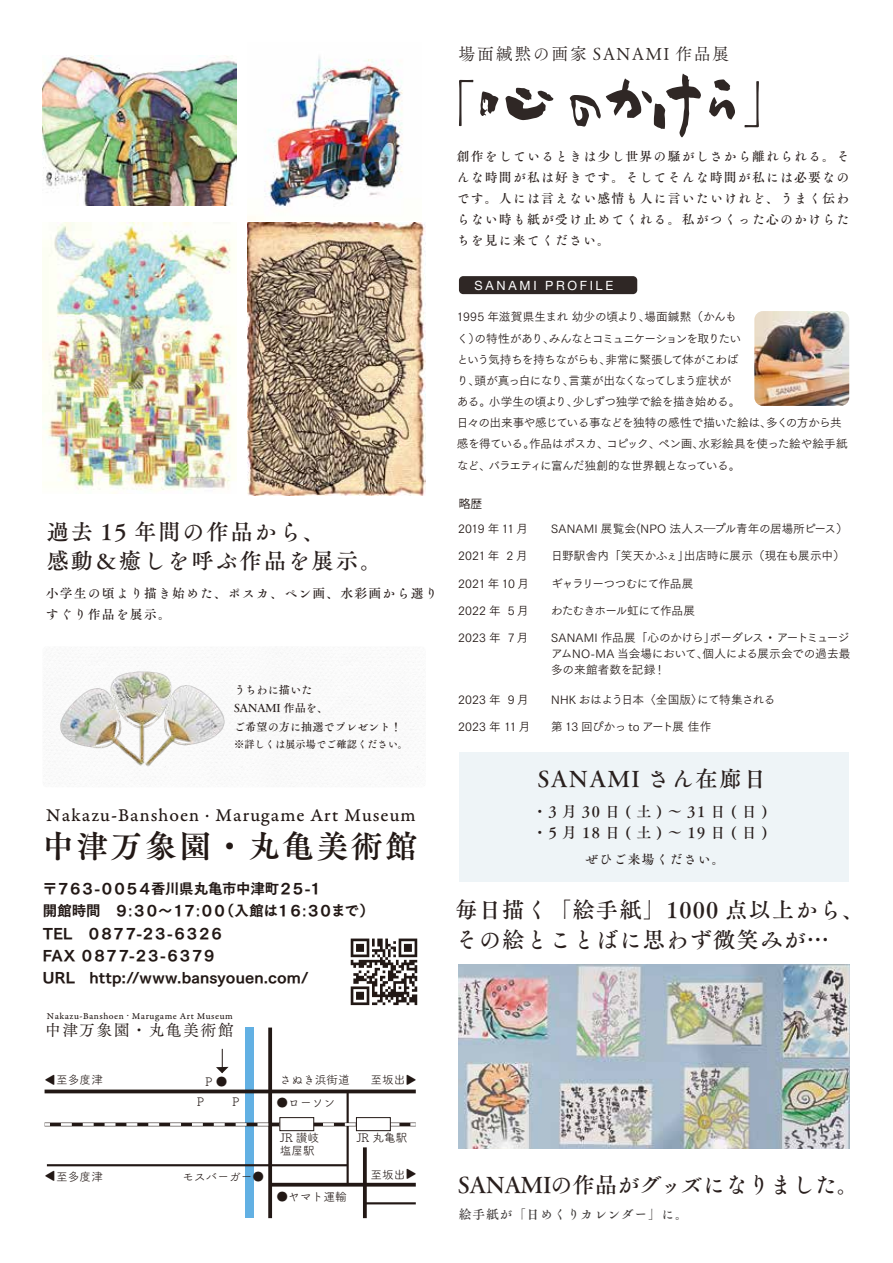
<style>
.page{position:relative;width:893px;height:1263px;background:#fff}
.page>*{position:absolute;margin:0;border:0;box-sizing:border-box;transform-origin:0 0}
.t1{font:31.8px "Tsuku A Old Min Pr 6 B";letter-spacing:.08em;color:#221815}
.t2{font:22.35px/29.7px "Tsuku A Old Min Pr 6 D";letter-spacing:.08em;color:#291f1d}
.t3{font:22.35px/29.7px "Tsuku A Old Min Pr 6 D";letter-spacing:.05em;color:#291f1d}
.t4{font:22.35px "Tsuku A Old Min Pr 6 D";color:#291f1d}
.t5{font:19.05px "Garamond Premr Pro Capt";letter-spacing:.05em;color:#221815}
.t6{font:16.95px "Tsuku Old Min Pro R";letter-spacing:.1em;color:#2f2725}
.t7{font:16.05px "Tsuku A Old Min Pr 6 R";letter-spacing:.08em;color:#221815}
.t8{font:14.85px/21px "Tsuku A Old Min Pr 6 D";letter-spacing:.35em;color:#291f1d}
.t9{font:14.4px/22.2px "Tsuku Go Pro E";letter-spacing:-.035em;color:#221815}
.t10{font:12.75px/21px "Tsuku A Old Min Pr 6 D";letter-spacing:.1em;color:#291f1d}
.t11{font:12.75px "Tsuku A Old Min Pr 6 D";letter-spacing:.06em;color:#3e3a39}
.t12{font:12.75px "Helvetica Neue LT Std";letter-spacing:.21em;color:#fff}
.t13{font:11.7px/21.3px "Tsuku Go Pro R";letter-spacing:-.04em;color:#221815}
.t14{font:11.7px "Tsuku B Rd Gothic Std R";color:#221815}
.t15{font:11.7px "Tsuku Go Pro R";color:#221815}
.t16{font:11.7px "Tsuku Go Pro R";letter-spacing:-.01em;color:#221815}
.t17{font:11.7px "Tsuku Go Pro R";letter-spacing:-.065em;color:#221815}
.t18{font:11.7px "Tsuku Go Pro R";letter-spacing:-.07em;color:#221815}
.t19{font:11.7px "Koz Go Pr 6 N";color:#221815}
.t20{font:11.1px/18.5px "Tsuku A Old Min Pr 6 D";color:#291f1d}
.t21{font:10.2px "Tsuku A Old Min Pr 6 D";color:#291f1d}
.t22{font:9.6px "Garamond Premr Pro Capt";letter-spacing:.05em;color:#221815}
</style>
<div class="page">
<div style="left:245px;top:1027px;width:8px;height:191px;background:#62b0e3"></div>
<svg style="left:45px;top:1089px;width:371px;height:4px"></svg>
<svg style="left:268px;top:1027px;width:4px;height:191px"></svg>
<hr style="left:47px;top:1164px;width:300px;height:2px;background:#221815">
<hr style="left:347px;top:1091px;width:2px;height:94px;background:#221815">
<hr style="left:271px;top:1183px;width:145px;height:3px;background:#221815">
<svg style="left:45px;top:1122px;width:371px;height:4px"></svg>
<svg style="left:45px;top:1123px;width:5px;height:3px"></svg>
<svg style="left:61px;top:1123px;width:355px;height:3px"></svg>
<svg style="left:363px;top:1147px;width:4px;height:71px"></svg>
<hr style="left:365px;top:1202px;width:51px;height:2px;background:#221815">
<div style="left:279px;top:1117px;width:35px;height:14px;background:#fff;border:1px solid #221815"></div>
<div style="left:356px;top:1117px;width:35px;height:14px;background:#fff;border:1px solid #221815"></div>
<svg style="left:216px;top:1049px;width:13px;height:24px"></svg>
<svg style="left:351px;top:938px;width:66px;height:67px"></svg>
<img style="left:458px;top:965px;width:392px;height:183px">
<img style="left:43px;top:56px;width:193px;height:150px">
<img style="left:247px;top:222px;width:179px;height:273px">
<img style="left:754px;top:311px;width:95px;height:95px">
<div style="left:459px;top:276px;width:178px;height:18px;background:#2f2725;border-radius:4px"></div>
<svg style="left:709px;top:97px;width:26px;height:23px"></svg>
<svg style="left:714px;top:79px;width:16px;height:12px"></svg>
<svg style="left:480px;top:91px;width:19px;height:25px"></svg>
<svg style="left:505px;top:88px;width:48px;height:32px"></svg>
<svg style="left:570px;top:74px;width:131px;height:63px"></svg>
<img style="left:247px;top:57px;width:156px;height:164px">
<div style="left:42px;top:646px;width:384px;height:141px;background:#fafafa;border-radius:4px"></div>
<img style="left:60px;top:671px;width:165px;height:96px">
<div style="left:459px;top:752px;width:389px;height:130px;background:#eef4f7"></div>
<img style="left:43px;top:222px;width:191px;height:272px">
<h3 class="t6" style="left:459px;top:41px;width:272px">場面緘黙の画家 SANAMI 作品展</h3>
<h2 class="t2" style="left:47px;top:516px;width:337px">過去 15 年間の作品から、<br>感動＆癒しを呼ぶ作品を展示。</h2>
<p class="t10" style="left:46px;top:582px;width:393px">小学生の頃より描き始めた、ポスカ、ペン画、水彩画から選りすぐり作品を展示。</p>
<p class="t20" style="left:234px;top:680px;width:169px">うちわに描いた<br>SANAMI 作品を、<br>ご希望の方に抽選でプレゼント！</p>
<p class="t21" style="left:234px;top:735px;width:176px">※詳しくは展示場でご確認ください。</p>
<h3 class="t5" style="left:46px;top:803px;width:371px">Nakazu-Banshoen . Marugame Art Museum</h3>
<h1 class="t1" style="left:42px;top:818px;width:377px">中津万象園・丸亀美術館</h1>
<p class="t9" style="left:43px;top:876px;width:332px">〒７６３-００５４香川県丸亀市中津町２５-１<br>開館時間　９:３０～１７:００（入館は１６:３０まで）<br>TEL　０８７７-２３-６３２６<br>FAX ０８７７-２３-６３７９<br>URL　http://www.bansyouen.com/</p>
<p class="t22" style="left:47px;top:1010px;width:187px">Nakazu-Banshoen . Marugame Art Museum</p>
<h3 class="t7" style="left:45px;top:1016px;width:190px">中津万象園・丸亀美術館</h3>
<p class="t14" style="left:59px;top:1074px;width:13px;rotate:90deg">▼</p>
<p class="t14" style="left:56px;top:1071px;width:48px">至多度津</p>
<p class="t14" style="left:59px;top:1170px;width:13px;rotate:90deg">▼</p>
<p class="t14" style="left:56px;top:1167px;width:48px">至多度津</p>
<p class="t14" style="left:206px;top:1073px;width:24px">P ●</p>
<p class="t14" style="left:280px;top:1071px;width:72px">さぬき浜街道</p>
<p class="t14" style="left:370px;top:1071px;width:37px">至坂出</p>
<p class="t14" style="left:420px;top:1074px;width:13px;rotate:90deg">▲</p>
<p class="t14" style="left:197px;top:1092px;width:9px">P</p>
<p class="t14" style="left:233px;top:1092px;width:9px">P</p>
<p class="t14" style="left:277px;top:1094px;width:60px">●ローソン</p>
<p class="t14" style="left:280px;top:1129px;width:41px">JR 讃岐</p>
<p class="t14" style="left:356px;top:1129px;width:53px">JR 丸亀駅</p>
<p class="t14" style="left:280px;top:1142px;width:37px">塩屋駅</p>
<p class="t14" style="left:182px;top:1167px;width:83px">モスバーガー●</p>
<p class="t14" style="left:370px;top:1165px;width:37px">至坂出</p>
<p class="t14" style="left:420px;top:1168px;width:13px;rotate:90deg">▲</p>
<p class="t14" style="left:277px;top:1187px;width:72px">●ヤマト運輸</p>
<p class="t10" style="left:457px;top:146px;width:394px;text-align:justify">創作をしているときは少し世界の騒がしさから離れられる。そんな時間が私は好きです。そしてそんな時間が私には必要なのです。人には言えない感情も人に言いたいけれど、うまく伝わらない時も紙が受け止めてくれる。私がつくった心のかけらたちを見に来てください。</p>
<p class="t12" style="left:475px;top:277px;width:140px">SANAMI PROFILE</p>
<p class="t13" style="left:457px;top:305px;width:286px">1995 年滋賀県生まれ 幼少の頃より、場面鍼黙（かんもく）の特性があり、みんなとコミュニケーションを取りたいという気持ちを持ちながらも、非常に緊張して体がこわばり、頭が真っ白になり、言葉が出なくなってしまう症状がある。小学生の頃より、少しずつ独学で絵を描き始める。</p>
<p class="t13" style="left:457px;top:411px;width:392px">日々の出来事や感じている事などを独特の感性で描いた絵は、多くの方から共感を得ている。作品はポスカ、コピック、ペン画、水彩絵具を使った絵や絵手紙など、バラエティに富んだ独創的な世界観となっている。</p>
<p class="t19" style="left:459px;top:497px;width:25px">略歴</p>
<p class="t13" style="left:458px;top:517px;width:71px">2019 年 11 月</p>
<p class="t13" style="left:458px;top:544px;width:71px">2021 年 2 月</p>
<p class="t13" style="left:458px;top:571px;width:73px">2021 年 10 月</p>
<p class="t13" style="left:458px;top:599px;width:72px">2022 年 5 月</p>
<p class="t13" style="left:458px;top:626px;width:72px">2023 年 7 月</p>
<p class="t13" style="left:458px;top:688px;width:72px">2023 年 9 月</p>
<p class="t13" style="left:458px;top:715px;width:74px">2023 年 11 月</p>
<p class="t15" style="left:551px;top:519px;width:298px">SANAMI 展覧会(NPO 法人ス―プル青年の居場所ピース）</p>
<p class="t16" style="left:551px;top:546px;width:295px">日野駅舎内「笑天かふぇ」出店時に展示（現在も展示中）</p>
<p class="t17" style="left:551px;top:574px;width:144px">ギャラリーつつむにて作品展</p>
<p class="t18" style="left:551px;top:601px;width:145px">わたむきホール虹にて作品展</p>
<p class="t13" style="left:551px;top:629px;width:301px;line-height:15.8px;text-align:justify">SANAMI 作品展「心のかけら」ボーダレス ・ アートミュージアムNO-MA 当会場において、個人による展示会での過去最多の来館者数を記録！</p>
<p class="t13" style="left:551px;top:688px;width:226px">NHK おはよう日本〈全国版〉にて特集される</p>
<p class="t13" style="left:551px;top:715px;width:162px">第 13 回ぴかっ to アート展 佳作</p>
<h2 class="t2" style="left:538px;top:763px;width:230px">SANAMI さん在廊日</h2>
<p class="t8" style="left:532px;top:800px;width:237px">・3月30日(土)～31日(日)・5月18日(土)～19日(日)</p>
<p class="t10" style="left:586px;top:849px;width:141px">ぜひご来場ください。</p>
<h2 class="t3" style="left:455px;top:894px;width:411px">毎日描く「絵手紙」1000 点以上から、その絵とことばに思わず微笑みが…</h2>
<h2 class="t4" style="left:458px;top:1165px;width:402px">SANAMIの作品がグッズになりました。</h2>
<p class="t11" style="left:459px;top:1203px;width:230px">絵手紙が「日めくりカレンダー」に。</p>
</div>
